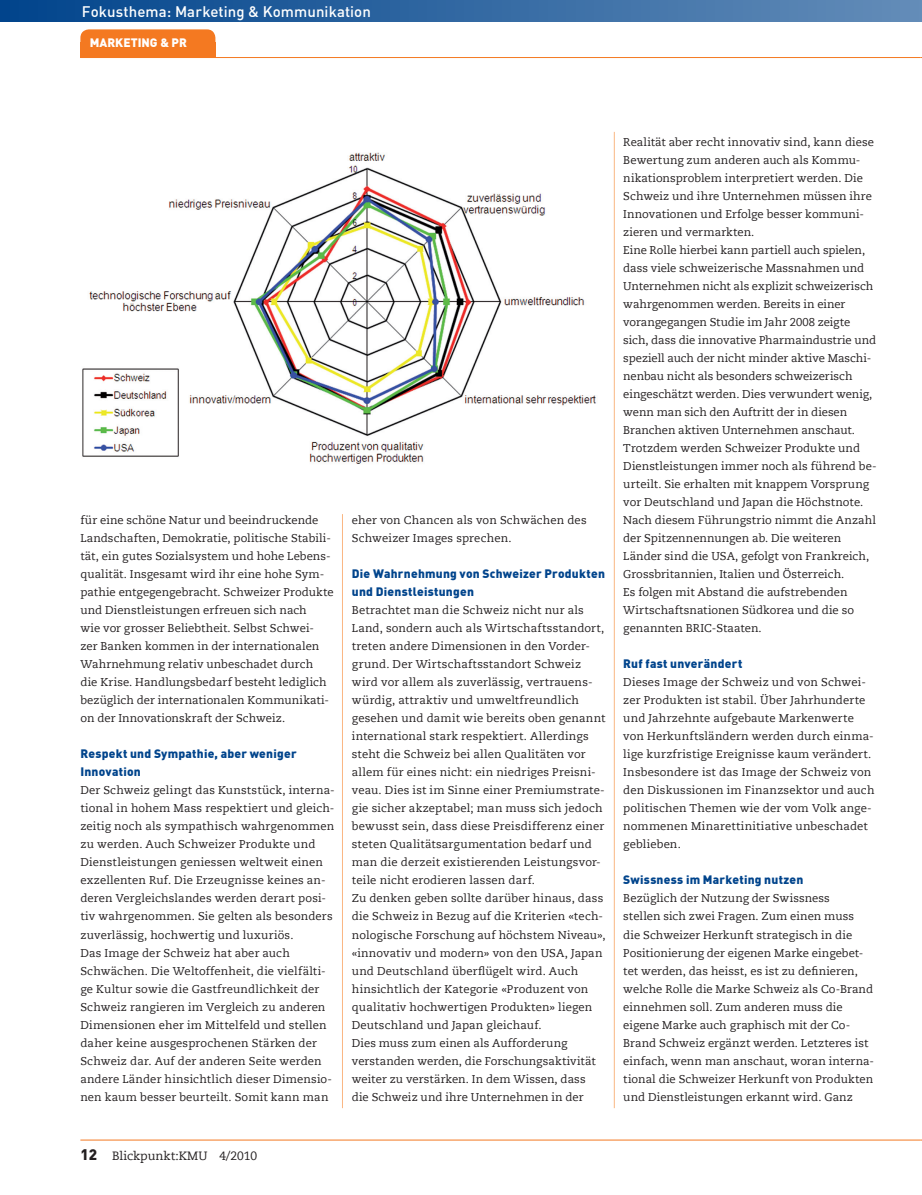
<style>
.page{position:relative;width:922px;height:1195px;background:#fff}
.page>*{position:absolute;margin:0;border:0;box-sizing:border-box;transform-origin:0 0}
.Lead{font:500 15px "DIN";letter-spacing:.005em;color:#fff}
.Zwischentitel_im_Tex{font:900 12px/18px "DIN";letter-spacing:.02em;color:#01448c}
.t1{font:12px "Caecilia LT";color:#231f20}
.t2{font:900 12px "DIN";color:#fff}
.Grundtext{font:11.25px/18px "Caecilia LT";letter-spacing:.01em;color:#231f20}
.s1{font-family:"DIN";font-weight:900;font-size:15px}
</style>
<div class="page">
<hr style="left:614px;top:132px;width:1px;height:975px;background:#fab783">
<hr style="left:342px;top:514px;width:1px;height:593px;background:#fab783">
<div style="left:80px;top:29px;width:135px;height:28px;background:#f47921;border-radius:9px"></div>
<hr style="left:80px;top:57px;width:840px;height:1px;background:#f47921">
<hr style="left:80px;top:1139px;width:840px;height:1px;background:#f47921">
<div style="left:0;top:0;width:922px;height:22px;background:linear-gradient(to right,#00448c,#648db8)"></div>
<img style="left:82px;top:152px;width:514px;height:312px">
<p class="Lead" style="left:82px;top:2px;width:291px">Fokusthema: Marketing &amp; Kommunikation</p>
<p class="t2" style="left:90px;top:35px;width:98px">MARKETING &amp; PR</p>
<p class="Grundtext" style="left:80px;top:511px;width:255px">für eine schöne Natur und beeindruckende Landschaften, Demokratie, politische Stabili&shy;tät, ein gutes Sozialsystem und hohe Lebens&shy;qualität. Insgesamt wird ihr eine hohe Sym&shy;pathie entgegengebracht. Schweizer Produkte und Dienstleistungen erfreuen sich nach<br>wie vor grosser Beliebtheit. Selbst Schwei&shy;zer Banken kommen in der internationalen Wahrnehmung relativ unbeschadet durch<br>die Krise. Handlungsbedarf besteht lediglich bezüglich der internationalen Kommunikati&shy;on der Innovationskraft der Schweiz.</p>
<p class="Zwischentitel_im_Tex" style="left:80px;top:744px;width:218px">Respekt und Sympathie, aber weniger<br>Innovation</p>
<p class="Grundtext" style="left:80px;top:781px;width:256px">Der Schweiz gelingt das Kunststück, interna&shy;tional in hohem Mass respektiert und gleich&shy;zeitig noch als sympathisch wahrgenommen zu werden. Auch Schweizer Produkte und Dienstleistungen geniessen weltweit einen exzellenten Ruf. Die Erzeugnisse keines an&shy;deren Vergleichslandes werden derart posi&shy;tiv wahrgenommen. Sie gelten als besonders zuverlässig, hochwertig und luxuriös.</p>
<p class="Grundtext" style="left:80px;top:943px;width:253px">Das Image der Schweiz hat aber auch Schwächen. Die Weltoffenheit, die vielfälti&shy;ge Kultur sowie die Gastfreundlichkeit der Schweiz rangieren im Vergleich zu anderen Dimensionen eher im Mittelfeld und stellen daher keine ausgesprochenen Stärken der Schweiz dar. Auf der anderen Seite werden andere Länder hinsichtlich dieser Dimensio&shy;nen kaum besser beurteilt. Somit kann man</p>
<p class="Grundtext" style="left:352px;top:511px;width:236px">eher von Chancen als von Schwächen des<br>Schweizer Images sprechen.</p>
<p class="Zwischentitel_im_Tex" style="left:352px;top:564px;width:255px">Die Wahrnehmung von Schweizer Produkten und Dienstleistungen</p>
<p class="Grundtext" style="left:352px;top:601px;width:255px">Betrachtet man die Schweiz nicht nur als Land, sondern auch als Wirtschaftsstandort, treten andere Dimensionen in den Vorder&shy;grund. Der Wirtschaftsstandort Schweiz wird vor allem als zuverlässig, vertrauens&shy;würdig, attraktiv und umweltfreundlich gesehen und damit wie bereits oben genannt international stark respektiert. Allerdings steht die Schweiz bei allen Qualitäten vor allem für eines nicht: ein niedriges Preisni&shy;veau. Dies ist im Sinne einer Premiumstrate&shy;gie sicher akzeptabel; man muss sich jedoch bewusst sein, dass diese Preisdifferenz einer steten Qualitätsargumentation bedarf und man die derzeit existierenden Leistungsvor&shy;teile nicht erodieren lassen darf.</p>
<p class="Grundtext" style="left:352px;top:889px;width:255px">Zu denken geben sollte darüber hinaus, dass die Schweiz in Bezug auf die Kriterien «tech&shy;nologische Forschung auf höchstem Niveau», «innovativ und modern» von den USA, Japan und Deutschland überflügelt wird. Auch hinsichtlich der Kategorie «Produzent von qualitativ hochwertigen Produkten» liegen Deutschland und Japan gleichauf.</p>
<p class="Grundtext" style="left:352px;top:1033px;width:245px">Dies muss zum einen als Aufforderung verstanden werden, die Forschungsaktivität weiter zu verstärken. In dem Wissen, dass die Schweiz und ihre Unternehmen in der</p>
<p class="Grundtext" style="left:623px;top:133px;width:252px">Realität aber recht innovativ sind, kann diese Bewertung zum anderen auch als Kommu&shy;nikationsproblem interpretiert werden. Die Schweiz und ihre Unternehmen müssen ihre Innovationen und Erfolge besser kommuni&shy;zieren und vermarkten.</p>
<p class="Grundtext" style="left:623px;top:241px;width:254px">Eine Rolle hierbei kann partiell auch spielen, dass viele schweizerische Massnahmen und Unternehmen nicht als explizit schweizerisch wahrgenommen werden. Bereits in einer vorangegangen Studie im Jahr 2008 zeigte sich, dass die innovative Pharmaindustrie und speziell auch der nicht minder aktive Maschi&shy;nenbau nicht als besonders schweizerisch eingeschätzt werden. Dies verwundert wenig, wenn man sich den Auftritt der in diesen Branchen aktiven Unternehmen anschaut.</p>
<p class="Grundtext" style="left:623px;top:439px;width:255px">Trotzdem werden Schweizer Produkte und Dienstleistungen immer noch als führend be&shy;urteilt. Sie erhalten mit knappem Vorsprung vor Deutschland und Japan die Höchstnote.<br>Nach diesem Führungstrio nimmt die Anzahl der Spitzennennungen ab. Die weiteren Länder sind die USA, gefolgt von Frankreich, Grossbritannien, Italien und Österreich.<br>Es folgen mit Abstand die aufstrebenden Wirtschaftsnationen Südkorea und die so genannten BRIC-Staaten.</p>
<p class="Zwischentitel_im_Tex" style="left:623px;top:654px;width:121px">Ruf fast unverändert</p>
<p class="Grundtext" style="left:623px;top:673px;width:253px">Dieses Image der Schweiz und von Schwei&shy;zer Produkten ist stabil. Über Jahrhunderte und Jahrzehnte aufgebaute Markenwerte von Herkunftsländern werden durch einma&shy;lige kurzfristige Ereignisse kaum verändert.<br>Insbesondere ist das Image der Schweiz von den Diskussionen im Finanzsektor und auch politischen Themen wie der vom Volk ange&shy;nommenen Minarettinitiative unbeschadet geblieben.</p>
<p class="Zwischentitel_im_Tex" style="left:623px;top:870px;width:182px">Swissness im Marketing nutzen</p>
<p class="Grundtext" style="left:623px;top:889px;width:252px">Bezüglich der Nutzung der Swissness<br>stellen sich zwei Fragen. Zum einen muss<br>die Schweizer Herkunft strategisch in die Positionierung der eigenen Marke eingebet&shy;tet werden, das heisst, es ist zu definieren, welche Rolle die Marke Schweiz als Co-Brand einnehmen soll. Zum anderen muss die eigene Marke auch graphisch mit der Co-Brand Schweiz ergänzt werden. Letzteres ist einfach, wenn man anschaut, woran interna&shy;tional die Schweizer Herkunft von Produkten und Dienstleistungen erkannt wird. Ganz</p>
<p class="t1" style="left:80px;top:1148px;width:178px"><span class="s1">12</span> Blickpunkt:KMU 4/2010</p>
</div>
